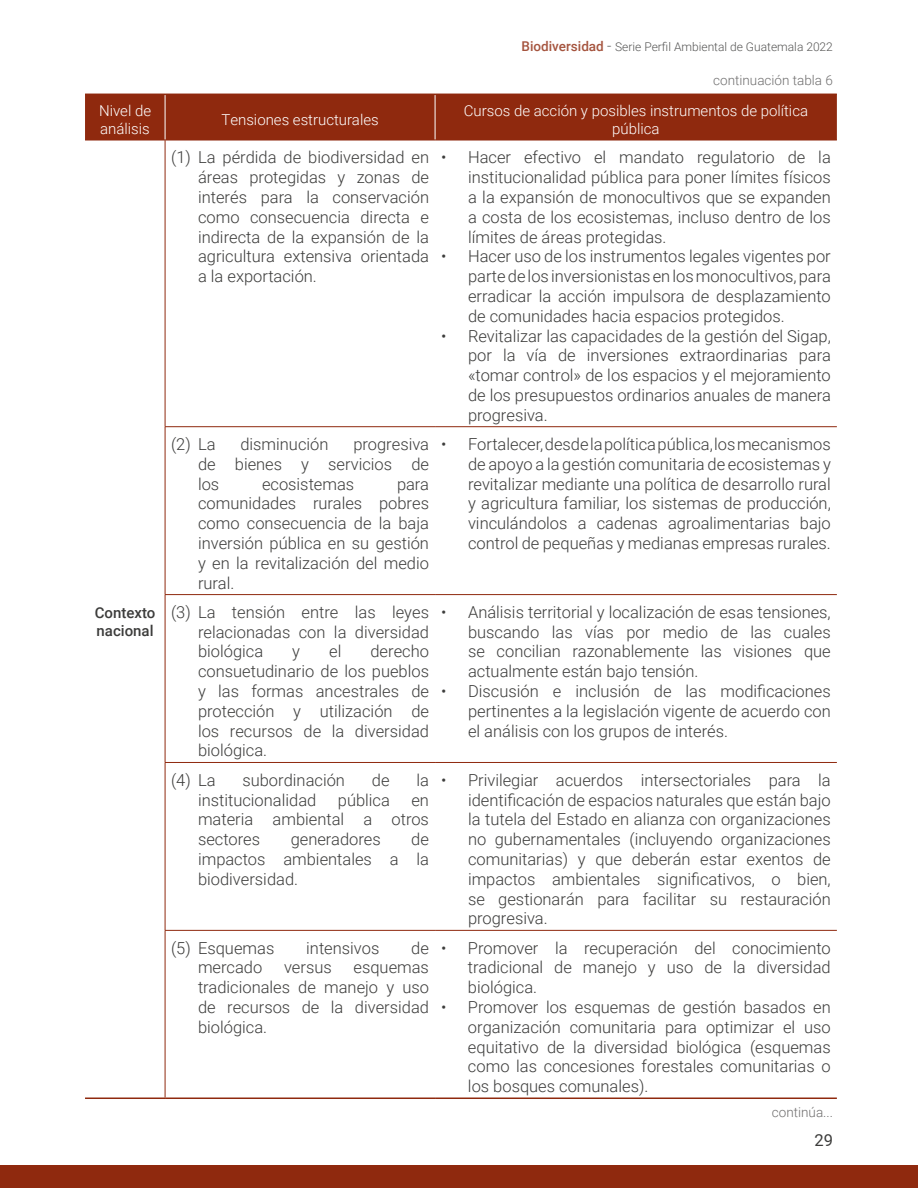
<style>
.page{position:relative;width:918px;height:1188px;background:#fff}
.page>*{position:absolute;margin:0;border:0;box-sizing:border-box;transform-origin:0 0}
.t1{font:300 16.5px/19.8px "Roboto";color:#3c3c3b;text-align:justify}
.t2{font:16.5px "Roboto";color:#3c3c3b}
.t3{font:300 15px/18px "Roboto";color:#fff}
.t4{font:500 15px/18px "Roboto";color:#3c3c3b}
.t5{font:300 13.5px "Roboto";color:#706f6f}
.t6{font:300 12px "Roboto";color:#575756}
.s1{font-weight:500;font-size:13.5px;color:#a5543e}
.s2{font-size:15px}
</style>
<div class="page">
<div style="left:0;top:1166px;width:918px;height:22px;background:#8f290e"></div>
<div style="left:85px;top:95px;width:752px;height:45px;background:#8f290e"></div>
<hr style="left:165px;top:95px;width:1px;height:45px;background:#fff">
<hr style="left:435px;top:95px;width:1px;height:45px;background:#fff">
<hr style="left:85px;top:140px;width:80px;height:1px;background:#8f290e">
<hr style="left:165px;top:140px;width:270px;height:1px;background:#8f290e">
<hr style="left:435px;top:140px;width:402px;height:1px;background:#8f290e">
<hr style="left:165px;top:140px;width:1px;height:287px;background:#8f290e">
<hr style="left:165px;top:427px;width:1px;height:167px;background:#8f290e">
<hr style="left:165px;top:595px;width:1px;height:167px;background:#8f290e">
<hr style="left:165px;top:763px;width:1px;height:167px;background:#8f290e">
<hr style="left:165px;top:931px;width:1px;height:167px;background:#8f290e">
<hr style="left:85px;top:94px;width:80px;height:1px;background:#8f290e">
<hr style="left:165px;top:94px;width:270px;height:1px;background:#8f290e">
<hr style="left:435px;top:94px;width:402px;height:1px;background:#8f290e">
<hr style="left:85px;top:1098px;width:80px;height:1px;background:#8f290e">
<hr style="left:165px;top:1098px;width:270px;height:1px;background:#8f290e">
<hr style="left:435px;top:1098px;width:402px;height:1px;background:#8f290e">
<hr style="left:165px;top:426px;width:270px;height:1px;background:#8f290e">
<hr style="left:435px;top:426px;width:402px;height:1px;background:#8f290e">
<hr style="left:165px;top:594px;width:270px;height:1px;background:#8f290e">
<hr style="left:435px;top:594px;width:402px;height:1px;background:#8f290e">
<hr style="left:165px;top:762px;width:270px;height:1px;background:#8f290e">
<hr style="left:435px;top:762px;width:402px;height:1px;background:#8f290e">
<hr style="left:165px;top:930px;width:270px;height:1px;background:#8f290e">
<hr style="left:435px;top:930px;width:402px;height:1px;background:#8f290e">
<p class="t6" style="left:522px;top:38px;width:313px"><span class="s1">Biodiversidad</span> <span class="s2">-</span> Serie Perfil Ambiental de Guatemala 2022</p>
<p class="t5" style="left:713px;top:71px;width:121px">continuación tabla 6</p>
<p class="t3" style="left:99px;top:101px;width:54px">Nivel de análisis</p>
<p class="t3" style="left:221px;top:110px;width:159px">Tensiones estructurales</p>
<p class="t3" style="left:464px;top:101px;width:346px;text-align:center">Cursos de acción y posibles instrumentos de política pública</p>
<p class="t1" style="left:198px;top:147px;width:233px;text-indent:-27px">(1) La pérdida de biodiversidad en áreas protegidas y zonas de interés para la conservación como consecuencia directa e indirecta de la expansión de la agricultura extensiva orientada a la exportación.</p>
<p class="t1" style="left:468px;top:147px;width:364px;text-indent:-27px">• Hacer efectivo el mandato regulatorio de la institucionalidad pública para poner límites físicos a la expansión de monocultivos que se expanden a costa de los ecosistemas, incluso dentro de los límites de áreas protegidas.</p>
<p class="t1" style="left:468px;top:246px;width:364px;text-indent:-27px">• Hacer uso de los instrumentos legales vigentes por parte de los inversionistas en los monocultivos, para erradicar la acción impulsora de desplazamiento de comunidades hacia espacios protegidos.</p>
<p class="t1" style="left:468px;top:325px;width:364px;text-indent:-27px">• Revitalizar las capacidades de la gestión del Sigap, por la vía de inversiones extraordinarias para «tomar control» de los espacios y el mejoramiento de los presupuestos ordinarios anuales de manera progresiva.</p>
<p class="t4" style="left:95px;top:603px;width:62px">Contexto nacional</p>
<p class="t1" style="left:171px;top:434px;width:46px">(2) La</p>
<p class="t1" style="left:240px;top:434px;width:90px">disminución</p>
<p class="t1" style="left:198px;top:434px;width:233px;text-indent:155px">progresiva de bienes y servicios de los</p>
<p class="t1" style="left:262px;top:473px;width:94px">ecosistemas</p>
<p class="t1" style="left:198px;top:473px;width:233px;text-indent:199px">para comunidades rurales pobres como consecuencia de la baja inversión pública en su gestión y en la revitalización del medio rural.</p>
<p class="t1" style="left:198px;top:601px;width:233px;text-indent:-27px">(3) La tensión entre las leyes relacionadas con la diversidad biológica</p>
<p class="t1" style="left:198px;top:641px;width:233px;text-indent:172px">derecho consuetudinario de los pueblos y las formas ancestrales de protección y utilización de los recursos de la diversidad biológica.</p>
<p class="t1" style="left:292px;top:641px;width:9px">y</p>
<p class="t1" style="left:329px;top:641px;width:14px">el</p>
<p class="t1" style="left:171px;top:769px;width:46px">(4) La</p>
<p class="t1" style="left:242px;top:769px;width:104px">subordinación</p>
<p class="t1" style="left:372px;top:769px;width:19px">de</p>
<p class="t1" style="left:416px;top:769px;width:14px">la</p>
<p class="t1" style="left:198px;top:789px;width:120px">institucionalidad</p>
<p class="t1" style="left:338px;top:789px;width:54px">pública</p>
<p class="t1" style="left:198px;top:789px;width:233px;text-indent:213px">en materia ambiental a otros sectores</p>
<p class="t1" style="left:198px;top:829px;width:233px;text-indent:213px">de impactos ambientales a la biodiversidad.</p>
<p class="t1" style="left:291px;top:829px;width:92px">generadores</p>
<p class="t1" style="left:171px;top:937px;width:105px">(5) Esquemas</p>
<p class="t1" style="left:306px;top:937px;width:75px">intensivos</p>
<p class="t1" style="left:411px;top:937px;width:19px">de</p>
<p class="t1" style="left:198px;top:957px;width:66px">mercado</p>
<p class="t1" style="left:284px;top:957px;width:49px">versus</p>
<p class="t1" style="left:198px;top:957px;width:233px;text-indent:156px">esquemas tradicionales de manejo y uso de recursos de la diversidad biológica.</p>
<p class="t1" style="left:468px;top:434px;width:364px;text-indent:-27px">• Fortalecer, desde la política pública, los mecanismos de apoyo a la gestión comunitaria de ecosistemas y revitalizar mediante una política de desarrollo rural y agricultura familiar, los sistemas de producción, vinculándolos a cadenas agroalimentarias bajo control de pequeñas y medianas empresas rurales.</p>
<p class="t1" style="left:468px;top:601px;width:364px;text-indent:-27px">• Análisis territorial y localización de esas tensiones, buscando las vías por medio de las cuales se concilian razonablemente las visiones que actualmente están bajo tensión.</p>
<p class="t1" style="left:468px;top:681px;width:364px;text-indent:-27px">• Discusión e inclusión de las modificaciones pertinentes a la legislación vigente de acuerdo con el análisis con los grupos de interés.</p>
<p class="t1" style="left:468px;top:769px;width:364px;text-indent:-27px">• Privilegiar acuerdos intersectoriales para la identificación de espacios naturales que están bajo la tutela del Estado en alianza con organizaciones no gubernamentales (incluyendo organizaciones comunitarias) y que deberán estar exentos de impactos ambientales significativos, o bien, se gestionarán para facilitar su restauración progresiva.</p>
<p class="t1" style="left:468px;top:937px;width:364px;text-indent:-27px">• Promover la recuperación del conocimiento tradicional de manejo y uso de la diversidad biológica.</p>
<p class="t1" style="left:468px;top:997px;width:364px;text-indent:-27px">• Promover los esquemas de gestión basados en organización comunitaria para optimizar el uso equitativo de la diversidad biológica (esquemas como las concesiones forestales comunitarias o los bosques comunales).</p>
<p class="t5" style="left:772px;top:1103px;width:63px">continúa...</p>
<p class="t2" style="left:814px;top:1129px;width:20px">29</p>
</div>
